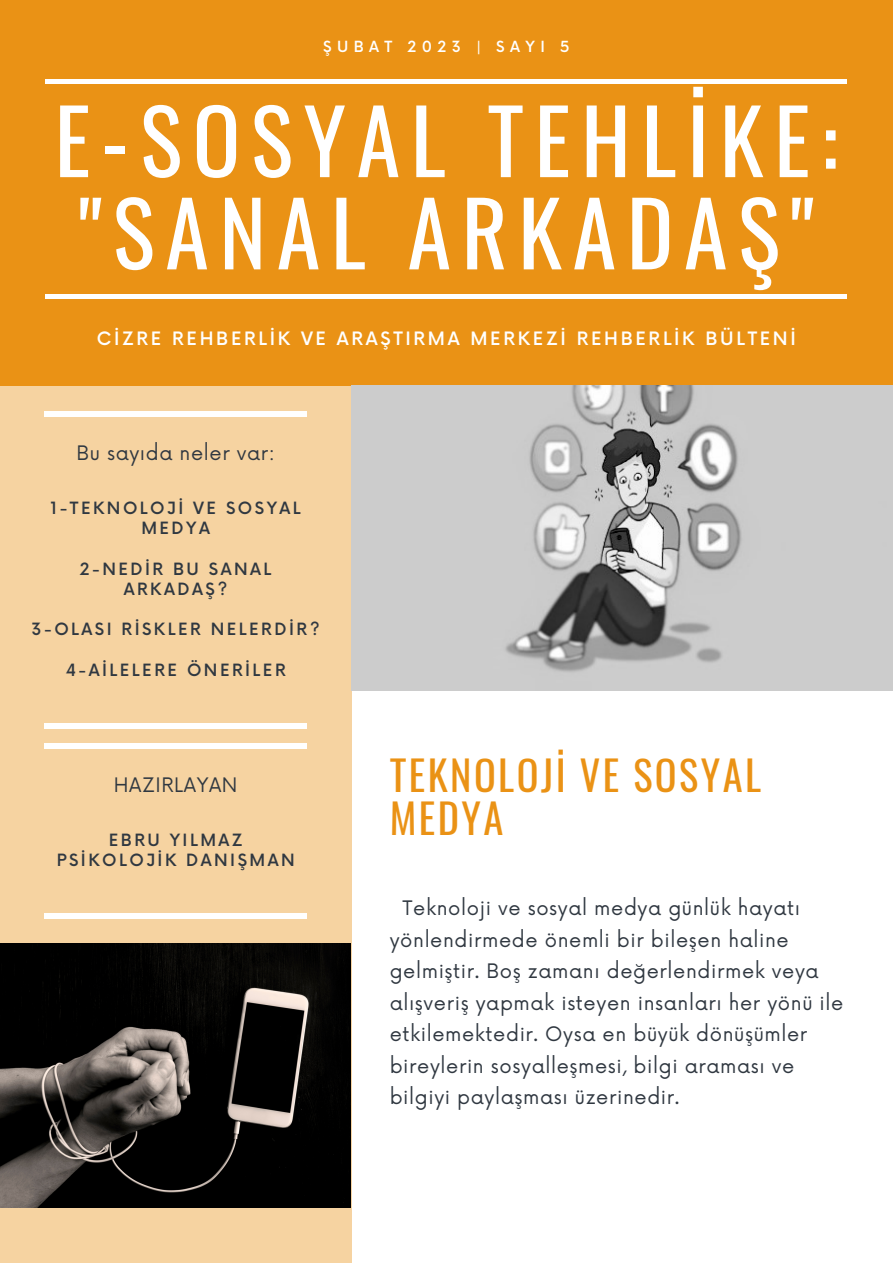
<style>
.page{position:relative;width:893px;height:1264px;background:#fff}
.page>*{position:absolute;margin:0;border:0;box-sizing:border-box;transform-origin:0 0}
.t1{font:88.35px/92.1px "Oswald";letter-spacing:.12em;color:#fff}
.t2{font:40.5px/42.8px "Oswald";letter-spacing:.06em;color:#ea9215}
.t3{font:19.5px/31.5px "Now";letter-spacing:.03em;color:#303841}
.t4{font:500 18px "Now";letter-spacing:.15em;color:#fff}
.t5{font:500 16.5px/20.2px "Now";letter-spacing:.15em;color:#303841;text-align:center}
.t6{font:500 15px "Now";letter-spacing:.36em;color:#fff}
</style>
<div class="page">
<div style="left:0;top:365px;width:351px;height:897px;background:#f6d3a1"></div>
<div style="left:0;top:0;width:892px;height:386px;background:#ea9215"></div>
<hr style="left:45px;top:79px;width:802px;height:4px;background:#fff">
<div style="left:45px;top:294px;width:802px;height:5px;background:#fff"></div>
<div style="left:44px;top:411px;width:263px;height:5px;background:#fff"></div>
<div style="left:44px;top:723px;width:263px;height:5px;background:#fff"></div>
<img style="left:0;top:943px;width:351px;height:263px">
<img style="left:351px;top:386px;width:541px;height:304px">
<div style="left:44px;top:743px;width:263px;height:5px;background:#fff"></div>
<div style="left:44px;top:913px;width:263px;height:6px;background:#fff"></div>
<p class="t6" style="left:323px;top:39px;width:248px">ŞUBAT 2023 | SAYI 5</p>
<h1 class="t1" style="left:55px;top:91px;width:785px">E-SOSYAL TEHLİKE: "SANAL ARKADAŞ"</h1>
<p class="t4" style="left:97px;top:329px;width:700px">CİZRE REHBERLİK VE ARAŞTIRMA MERKEZİ REHBERLİK BÜLTENİ</p>
<p class="t3" style="left:76px;top:438px;width:200px">Bu sayıda neler var:</p>
<p class="t5" style="left:51px;top:499px;width:251px">1-TEKNOLOJİ VE SOSYAL<br>MEDYA</p>
<p class="t5" style="left:80px;top:559px;width:193px">2-NEDİR BU SANAL<br>ARKADAŞ?</p>
<p class="t5" style="left:31px;top:620px;width:290px">3-OLASI RİSKLER NELERDİR?</p>
<p class="t5" style="left:66px;top:660px;width:221px">4-AİLELERE ÖNERİLER</p>
<p class="t3" style="left:114px;top:770px;width:125px">HAZIRLAYAN</p>
<p class="t5" style="left:57px;top:830px;width:239px">EBRU YILMAZ<br>PSİKOLOJİK DANIŞMAN</p>
<h2 class="t2" style="left:389px;top:752px;width:373px">TEKNOLOJİ VE SOSYAL<br>MEDYA</h2>
<p class="t3" style="left:389px;top:893px;width:455px;text-indent:13px">Teknoloji ve sosyal medya günlük hayatı yönlendirmede önemli bir bileşen haline gelmişti r. Boş zamanı değerlendi rmek veya alışveriş yapmak isteyen i nsanları her yönü i le etki lemektedi r. Oysa en büyük dönüşümler<br>bi reyleri n sosyalleşmesi, bi lgi araması ve<br>bi lgiyi paylaşması üzeri nedi r.</p>
</div>
